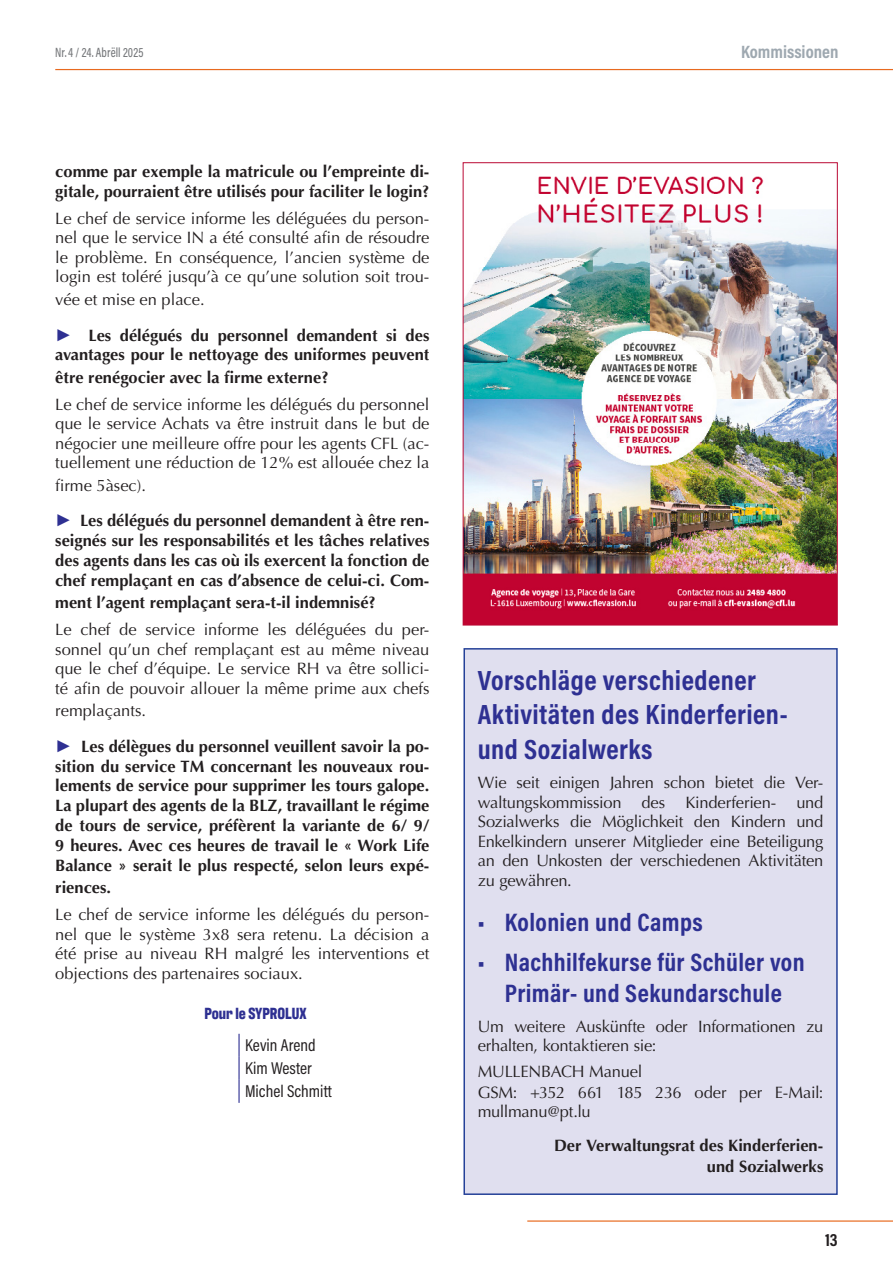
<style>
.page{position:relative;width:893px;height:1263px;background:#fff}
.page>*{position:absolute;margin:0;border:0;box-sizing:border-box;transform-origin:0 0}
._02_Haupttitel{font:700 28.05px/34.5px "Acumin Pro Cond";letter-spacing:.015em;color:#2e3092}
.t1{font:700 25.5px/30.6px "Acumin Pro Cond";letter-spacing:.015em;color:#2e3192;text-align:center}
.t2{font:700 18px "Acumin Pro Cond";color:#9ea8b0}
._49_Folio_Seitenzahl{font:700 18px "Acumin Pro Cond";color:#231f20}
.t3{font:17.25px "Acumin Pro Cond";color:#231f20}
._12_Grundtext_ohne_Einzug{font:16.5px/19.5px "Optima";color:#231f20;text-align:justify}
._12_Grundtext_ohne_Einzug-2{font:700 16.5px/19.8px "Optima";color:#231f20}
._12_Grundtext_ohne_Einzug-3{font:16.5px/19.5px "Optima";letter-spacing:-.02em;color:#231f20}
.t4{font:700 16.5px "Antarctican Headline";color:#2e3092}
._47_Folio_Nr_Datum{font:500 13.5px "Acumin Pro Cond";letter-spacing:.01em;color:#76787b;scale:.9 1}
.s1{font-family:"Times New Roman";font-weight:400;font-size:17.25px;color:#2e3092}
</style>
<div class="page">
<hr style="left:527px;top:1220px;width:366px;height:2px;background:#e86a1f">
<hr style="left:55px;top:69px;width:838px;height:1px;background:#e86a1f">
<hr style="left:238px;top:1034px;width:2px;height:23px;background:#2e3092">
<hr style="left:238px;top:1057px;width:2px;height:23px;background:#2e3092">
<hr style="left:238px;top:1080px;width:2px;height:23px;background:#2e3092">
<img style="left:465px;top:176px;width:371px;height:447px">
<div style="left:464px;top:649px;width:373px;height:545px;background:#e0dfef"></div>
<div style="left:463px;top:648px;width:375px;height:547px;border:2px solid #254198"></div>
<p class="_47_Folio_Nr_Datum" style="left:55px;top:44px;width:100px">Nr. 4 / 24. Abrëll 2025</p>
<p class="t2" style="left:741px;top:40px;width:99px">Kommissionen</p>
<p class="_12_Grundtext_ohne_Einzug-2" style="left:55px;top:162px;width:376px">comme par exemple la matricule ou l’empreinte di&shy;gitale, pourraient être utilisés pour faciliter le login?</p>
<p class="_12_Grundtext_ohne_Einzug" style="left:55px;top:209px;width:376px">Le chef de service informe les déléguées du person&shy;nel que le service IN a été consulté afin de résoudre le problème. En conséquence, l’ancien système de login est toléré jusqu’à ce qu’une solution soit trou-</p>
<p class="_12_Grundtext_ohne_Einzug" style="left:55px;top:290px;width:151px">vée et mise en place.</p>
<p class="_12_Grundtext_ohne_Einzug-2" style="left:55px;top:325px;width:376px"><span class="s1">►</span> Les délégués du personnel demandent si des avantages pour le nettoyage des uniformes peuvent</p>
<p class="_12_Grundtext_ohne_Einzug-2" style="left:55px;top:368px;width:275px">être renégocier avec la firme externe?</p>
<p class="_12_Grundtext_ohne_Einzug" style="left:55px;top:395px;width:376px">Le chef de service informe les délégués du personnel que le service Achats va être instruit dans le but de négocier une meilleure offre pour les agents CFL (ac&shy;tuellement une réduction de 12% est allouée chez la</p>
<p class="_12_Grundtext_ohne_Einzug" style="left:55px;top:476px;width:92px">firme 5àsec).</p>
<p class="_12_Grundtext_ohne_Einzug-2" style="left:55px;top:511px;width:376px;text-align:justify"><span class="s1">►</span> Les délégués du personnel demandent à être ren&shy;seignés sur les responsabilités et les tâches relatives des agents dans les cas où ils exercent la fonction de chef remplaçant en cas d’absence de celui-ci. Com-</p>
<p class="_12_Grundtext_ohne_Einzug-2" style="left:55px;top:593px;width:322px">ment l’agent remplaçant sera-t-il indemnisé?</p>
<p class="_12_Grundtext_ohne_Einzug" style="left:55px;top:620px;width:376px">Le chef de service informe les déléguées du per&shy;sonnel qu’un chef remplaçant est au même niveau que le chef d’équipe. Le service RH va être sollici&shy;té afin de pouvoir allouer la même prime aux chefs</p>
<p class="_12_Grundtext_ohne_Einzug" style="left:55px;top:701px;width:92px">remplaçants.</p>
<p class="_12_Grundtext_ohne_Einzug-2" style="left:55px;top:736px;width:376px;text-align:justify"><span class="s1">►</span> Les délègues du personnel veuillent savoir la po&shy;sition du service TM concernant les nouveaux rou&shy;lements de service pour supprimer les tours galope.<br>La plupart des agents de la BLZ, travaillant le régime de tours de service, préfèrent la variante de 6/ 9/ 9 heures. Avec ces heures de travail le « Work Life Balance » serait le plus respecté, selon leurs expé-</p>
<p class="_12_Grundtext_ohne_Einzug-2" style="left:55px;top:878px;width:57px">riences.</p>
<p class="_12_Grundtext_ohne_Einzug" style="left:55px;top:905px;width:376px">Le chef de service informe les délégués du person&shy;nel que le système 3x8 sera retenu. La décision a été prise au niveau RH malgré les interventions et objections des partenaires sociaux.</p>
<p class="t4" style="left:204px;top:1002px;width:104px">Pour le SYPROLUX</p>
<p class="t3" style="left:245px;top:1034px;width:72px">Kevin Arend</p>
<p class="t3" style="left:245px;top:1057px;width:68px">Kim Wester</p>
<p class="t3" style="left:245px;top:1080px;width:88px">Michel Schmitt</p>
<p class="_02_Haupttitel" style="left:478px;top:662px;width:311px">Vorschläge verschiedener<br>Aktivitäten des Kinderferien&shy;und Sozialwerks</p>
<p class="_12_Grundtext_ohne_Einzug" style="left:478px;top:773px;width:347px">Wie seit einigen Jahren schon bietet die Ver&shy;waltungskommission des Kinderferien- und Sozialwerks die Möglichkeit den Kindern und Enkelkindern unserer Mitglieder eine Beteiligung an den Unkosten der verschiedenen Aktivitäten zu gewähren.</p>
<p class="t1" style="left:478px;top:906px;width:227px">• Kolonien und Camps</p>
<p class="t1" style="left:478px;top:947px;width:328px">• Nachhilfekurse für Schüler von<br>Primär- und Sekundarschule</p>
<p class="_12_Grundtext_ohne_Einzug" style="left:478px;top:1016px;width:347px">Um weitere Auskünfte oder Informationen zu erhalten, kontaktieren sie:</p>
<p class="_12_Grundtext_ohne_Einzug" style="left:478px;top:1061px;width:166px">MULLENBACH Manuel</p>
<p class="_12_Grundtext_ohne_Einzug-3" style="left:478px;top:1082px;width:347px">GSM: +352 661 185 236 oder per E-Mail: mullmanu@pt.lu</p>
<p class="_12_Grundtext_ohne_Einzug-2" style="left:554px;top:1136px;width:271px">Der Verwaltungsrat des Kinderferien-</p>
<p class="_12_Grundtext_ohne_Einzug-2" style="left:707px;top:1157px;width:118px">und Sozialwerks</p>
<p class="_49_Folio_Seitenzahl" style="left:825px;top:1228px;width:14px">13</p>
</div>
